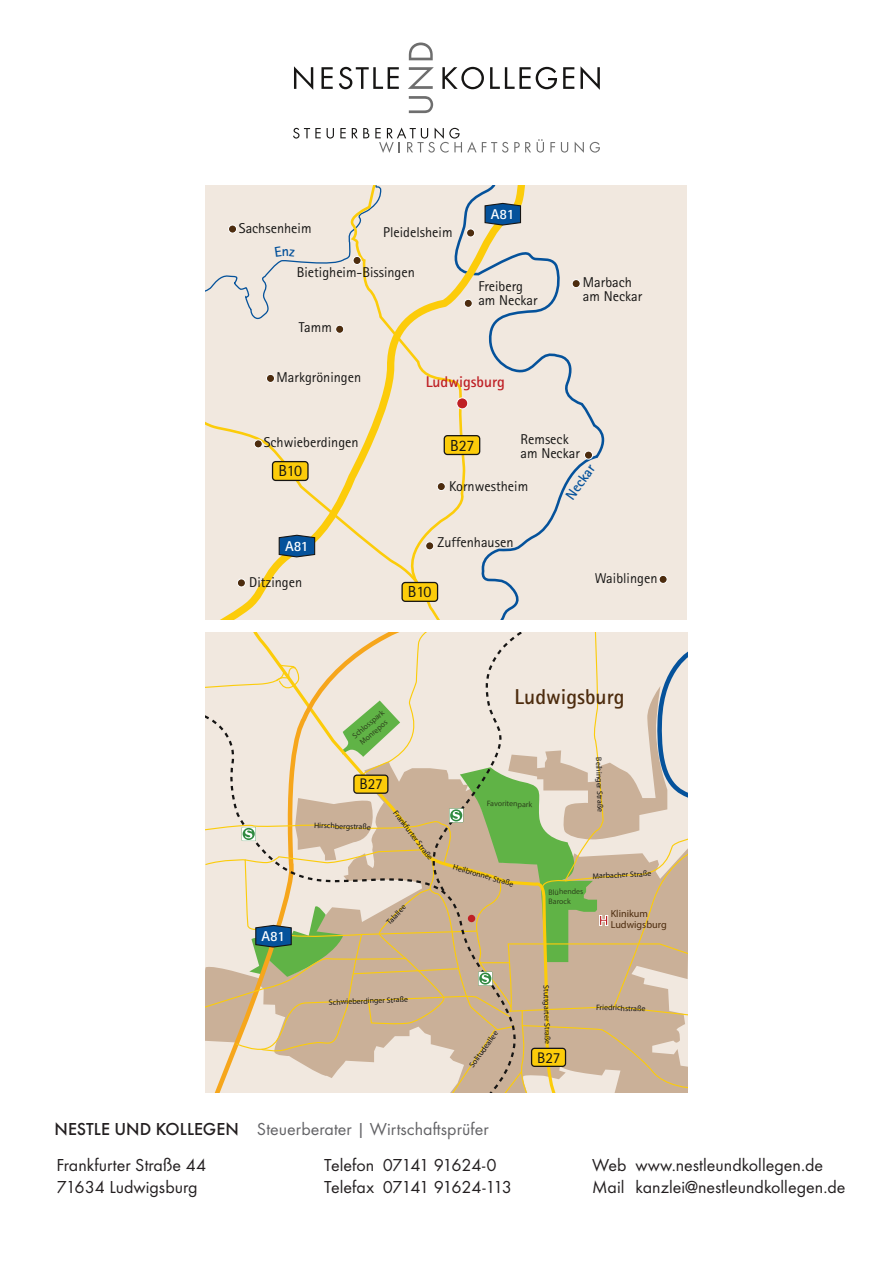
<style>
.page{position:relative;width:893px;height:1263px;background:#fff}
.page>*{position:absolute;margin:0;border:0;box-sizing:border-box;transform-origin:0 0}
.t1{font:700 21.6px "Rotis Sans Serif";color:#4d2c0e}
.t2{font:18px/21.6px "Function";color:#231f20}
.t3{font:18px/36.2px "Function";color:#636366}
.t4{font:18px "Function";letter-spacing:-.045em;color:#231f20}
.t5{font:16.05px "Rotis Sans Serif";letter-spacing:-.01em;color:#161514}
.t6{font:700 15.6px "Rotis Sans Serif";color:#bf2025}
.t7{font:15.3px "Rotis Sans Serif";letter-spacing:-.01em;color:#161514}
.t8{font:700 14.7px "Myriad";color:#bf2025}
.t9{font:14.25px/14.2px "Rotis Sans Serif";color:#161514}
.t10{font:700 14.25px "Rotis Sans Serif";letter-spacing:-.02em;color:#fff}
.t11{font:700 14.25px "Rotis Sans Serif";color:#05529b}
.t12{font:10.2px/11.4px "Myriad Pro";color:#4d2c0e}
.t13{font:7.95px "Myriad";color:#161514}
.t14{font:7.95px/9.4px "Myriad";color:#2d441c}
.s1{font-weight:500;color:#231f20}
.s2{color:#231f20}
</style>
<div class="page">
<svg style="left:294px;top:66px;width:19px;height:24px"></svg>
<svg style="left:321px;top:67px;width:12px;height:22px"></svg>
<svg style="left:339px;top:67px;width:60px;height:22px"></svg>
<svg style="left:442px;top:67px;width:42px;height:22px"></svg>
<svg style="left:490px;top:67px;width:67px;height:22px"></svg>
<svg style="left:563px;top:67px;width:11px;height:22px"></svg>
<svg style="left:580px;top:66px;width:20px;height:24px"></svg>
<svg style="left:293px;top:128px;width:28px;height:11px"></svg>
<svg style="left:327px;top:128px;width:7px;height:11px"></svg>
<svg style="left:340px;top:128px;width:6px;height:10px"></svg>
<svg style="left:352px;top:128px;width:17px;height:10px"></svg>
<svg style="left:375px;top:128px;width:133px;height:25px"></svg>
<svg style="left:514px;top:142px;width:17px;height:10px"></svg>
<svg style="left:537px;top:139px;width:7px;height:14px"></svg>
<svg style="left:550px;top:142px;width:5px;height:10px"></svg>
<svg style="left:561px;top:142px;width:7px;height:11px"></svg>
<svg style="left:575px;top:142px;width:9px;height:11px"></svg>
<svg style="left:590px;top:142px;width:10px;height:11px"></svg>
<svg style="left:409px;top:96px;width:24px;height:17px"></svg>
<svg style="left:408px;top:67px;width:26px;height:22px"></svg>
<svg style="left:409px;top:43px;width:24px;height:17px"></svg>
<svg style="left:206px;top:632px;width:482px;height:461px"></svg>
<div style="left:468px;top:915px;width:7px;height:7px;background:#bf2025;border-radius:50%"></div>
<div style="left:206px;top:185px;width:481px;height:435px;background:#f1e8df"></div>
<svg style="left:533px;top:256px;width:72px;height:283px"></svg>
<svg style="left:206px;top:185px;width:327px;height:435px"></svg>
<svg style="left:484px;top:202px;width:38px;height:24px"></svg>
<svg style="left:278px;top:534px;width:38px;height:24px"></svg>
<div style="left:467px;top:229px;width:8px;height:8px;background:#4d2c0e;border-radius:50%"></div>
<div style="left:466px;top:228px;width:9px;height:9px;border:1px solid #fff;border-radius:50%"></div>
<div style="left:254px;top:440px;width:8px;height:8px;background:#4d2c0e;border-radius:50%"></div>
<div style="left:254px;top:439px;width:9px;height:9px;border:1px solid #fff;border-radius:50%"></div>
<div style="left:659px;top:575px;width:8px;height:8px;background:#4d2c0e;border-radius:50%"></div>
<div style="left:659px;top:575px;width:9px;height:9px;border:1px solid #fff;border-radius:50%"></div>
<div style="left:437px;top:482px;width:8px;height:9px;background:#4d2c0e;border-radius:50%"></div>
<div style="left:437px;top:482px;width:9px;height:9px;border:1px solid #fff;border-radius:50%"></div>
<div style="left:426px;top:542px;width:8px;height:8px;background:#4d2c0e;border-radius:50%"></div>
<div style="left:425px;top:541px;width:9px;height:9px;border:1px solid #fff;border-radius:50%"></div>
<div style="left:237px;top:579px;width:8px;height:8px;background:#4d2c0e;border-radius:50%"></div>
<div style="left:237px;top:578px;width:9px;height:9px;border:1px solid #fff;border-radius:50%"></div>
<div style="left:584px;top:451px;width:8px;height:8px;background:#4d2c0e;border-radius:50%"></div>
<div style="left:584px;top:451px;width:9px;height:9px;border:1px solid #fff;border-radius:50%"></div>
<div style="left:266px;top:374px;width:9px;height:8px;background:#4d2c0e;border-radius:50%"></div>
<div style="left:266px;top:374px;width:9px;height:9px;border:1px solid #fff;border-radius:50%"></div>
<div style="left:572px;top:280px;width:8px;height:8px;background:#4d2c0e;border-radius:50%"></div>
<div style="left:572px;top:279px;width:9px;height:9px;border:1px solid #fff;border-radius:50%"></div>
<div style="left:464px;top:299px;width:8px;height:8px;background:#4d2c0e;border-radius:50%"></div>
<div style="left:464px;top:299px;width:9px;height:9px;border:1px solid #fff;border-radius:50%"></div>
<div style="left:336px;top:325px;width:8px;height:8px;background:#4d2c0e;border-radius:50%"></div>
<div style="left:335px;top:325px;width:9px;height:9px;border:1px solid #fff;border-radius:50%"></div>
<div style="left:457px;top:398px;width:11px;height:11px;background:#bf2025;border-radius:50%"></div>
<div style="left:456px;top:397px;width:12px;height:12px;border:1px solid #fff;border-radius:50%"></div>
<svg style="left:206px;top:185px;width:180px;height:136px"></svg>
<p class="t9" style="left:239px;top:221px;width:74px">Sachsenheim</p>
<p class="t9" style="left:383px;top:225px;width:71px">Pleidelsheim</p>
<p class="t9" style="left:297px;top:265px;width:120px">Bietigheim-Bissingen</p>
<p class="t9" style="left:299px;top:320px;width:35px">Tamm</p>
<p class="t10" style="left:491px;top:205px;width:25px">A81</p>
<p class="t9" style="left:478px;top:279px;width:61px">Freiberg am Neckar</p>
<p class="t9" style="left:277px;top:370px;width:86px">Markgröningen</p>
<p class="t6" style="left:426px;top:372px;width:81px">Ludwigsburg</p>
<p class="t9" style="left:583px;top:275px;width:61px">Marbach am Neckar</p>
<p class="t9" style="left:264px;top:435px;width:96px">Schwieberdingen</p>
<p class="t5" style="left:450px;top:436px;width:26px">B27</p>
<p class="t9" style="left:520px;top:432px;width:61px">Remseck am Neckar</p>
<p class="t5" style="left:278px;top:462px;width:25px">B10</p>
<p class="t9" style="left:449px;top:479px;width:81px">Kornwestheim</p>
<p class="t11" style="left:562px;top:493px;width:41px;rotate:-55deg">Neckar</p>
<p class="t10" style="left:285px;top:537px;width:25px">A81</p>
<p class="t9" style="left:438px;top:535px;width:77px">Zuffenhausen</p>
<p class="t9" style="left:249px;top:575px;width:54px">Ditzingen</p>
<p class="t5" style="left:408px;top:582px;width:25px">B10</p>
<p class="t9" style="left:595px;top:570px;width:64px">Waiblingen</p>
<p class="t14" style="left:351px;top:733px;width:41px;rotate:-40deg">Schlosspark<br>Monrepos</p>
<h1 class="t1" style="left:515px;top:683px;width:112px">Ludwigsburg</h1>
<p class="t10" style="left:262px;top:927px;width:25px">A81</p>
<p class="t7" style="left:359px;top:775px;width:25px">B27</p>
<p class="t13" style="left:314px;top:821px;width:58px;rotate:2deg">Hirschbergstraße</p>
<p class="t13" style="left:398px;top:809px;width:61px;rotate:53deg">Frankfurter Straße</p>
<p class="t13" style="left:385px;top:921px;width:26px;rotate:-47deg">Talallee</p>
<p class="t14" style="left:487px;top:798px;width:47px;rotate:2deg">Favoritenpark</p>
<p class="t13" style="left:603px;top:757px;width:56px;rotate:88deg">Beihinger Straße</p>
<p class="t13" style="left:454px;top:863px;width:64px;rotate:16deg">Heilbronner Straße</p>
<p class="t14" style="left:548px;top:888px;width:36px;rotate:-1deg">Blühendes<br>Barock</p>
<p class="t13" style="left:592px;top:872px;width:60px;rotate:-3deg">Marbacher Straße</p>
<p class="t12" style="left:611px;top:907px;width:58px">Klinikum<br>Ludwigsburg</p>
<p class="t8" style="left:599px;top:913px;width:12px">H</p>
<p class="t13" style="left:329px;top:998px;width:81px;rotate:-2deg">Schwieberdinger Straße</p>
<p class="t13" style="left:468px;top:1064px;width:44px;rotate:-54deg">Solitudeallee</p>
<p class="t13" style="left:550px;top:985px;width:61px;rotate:89deg">Stuttgarter Straße</p>
<p class="t7" style="left:537px;top:1048px;width:25px">B27</p>
<p class="t13" style="left:596px;top:1003px;width:51px;rotate:2deg">Friedrichstraße</p>
<p class="t3" style="left:324px;top:1111px;width:174px;text-indent:-270px"><span class="s1">NESTLE UND KOLLEGEN</span> Steuerberater | Wirtschaftsprüfer<br><span class="s2">Telefon 07141 91624-0</span></p>
<p class="t4" style="left:324px;top:1177px;width:189px">Telefax 07141 91624-113</p>
<p class="t2" style="left:56px;top:1154px;width:152px">Frankfurter Straße 44<br>71634 Ludwigsburg</p>
<p class="t2" style="left:592px;top:1154px;width:255px">Web www.nestleundkollegen.de<br>Mail kanzlei@nestleundkollegen.de</p>
</div>
